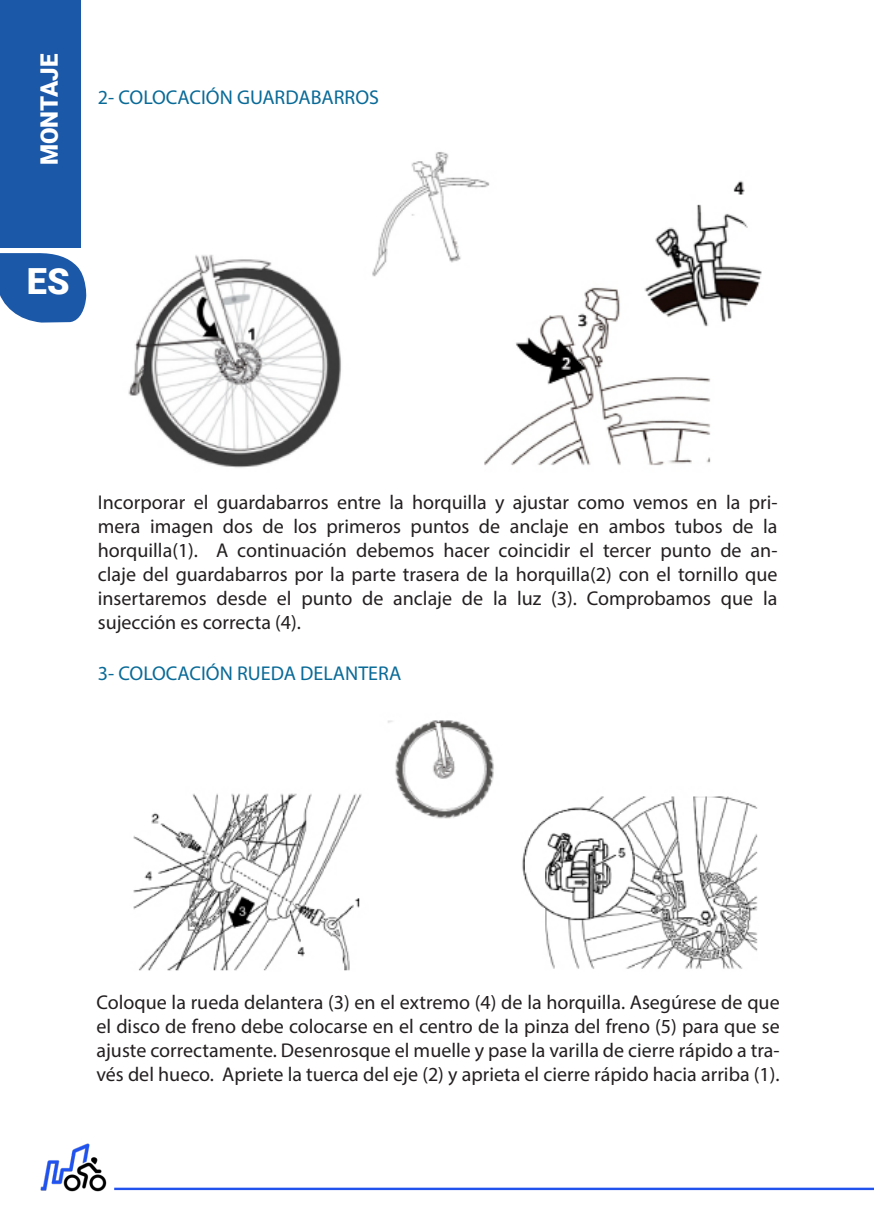
<style>
.page{position:relative;width:874px;height:1225px;background:#fff}
.page>*{position:absolute;margin:0;border:0;box-sizing:border-box;transform-origin:0 0}
.t1{font:900 36px "Roboto";color:#fff}
.t2{font:900 24px "Roboto";color:#fff}
.t3{font:20px/24px "Myriad Pro";color:#231f20;text-align:justify}
.t4{font:20px "Myriad Pro";color:#096a97}
</style>
<div class="page">
<img style="left:40px;top:1143px;width:67px;height:49px">
<svg style="left:114px;top:1187px;width:759px;height:3px;background:#5379f1"></svg>
<svg style="left:0;top:253px;width:87px;height:69px;background:#3b6eb3"></svg>
<div style="left:0;top:0;width:81px;height:247px;background:#1c58a8"></div>
<img style="left:133px;top:720px;width:625px;height:251px">
<img style="left:128px;top:152px;width:634px;height:316px">
<p class="t2" style="left:32px;top:165px;width:113px;rotate:-90deg">MONTAJE</p>
<p class="t4" style="left:98px;top:84px;width:282px">2- COLOCACIÓN GUARDABARROS</p>
<p class="t1" style="left:27px;top:256px;width:44px">ES</p>
<p class="t3" style="left:98px;top:490px;width:680px">Incorporar el guardabarros entre la horquilla y ajustar como vemos en la pri&shy;mera imagen dos de los primeros puntos de anclaje en ambos tubos de la horquilla(1). A continuación debemos hacer coincidir el tercer punto de an&shy;claje del guardabarros por la parte trasera de la horquilla(2) con el tornillo que insertaremos desde el punto de anclaje de la luz (3). Comprobamos que la sujección es correcta (4).</p>
<p class="t4" style="left:98px;top:661px;width:305px">3- COLOCACIÓN RUEDA DELANTERA</p>
<p class="t3" style="left:96px;top:989px;width:684px">Coloque la rueda delantera (3) en el extremo (4) de la horquilla. Asegúrese de que el disco de freno debe colocarse en el centro de la pinza del freno (5) para que se ajuste correctamente. Desenrosque el muelle y pase la varilla de cierre rápido a tra&shy;vés del hueco. Apriete la tuerca del eje (2) y aprieta el cierre rápido hacia arriba (1).</p>
</div>
